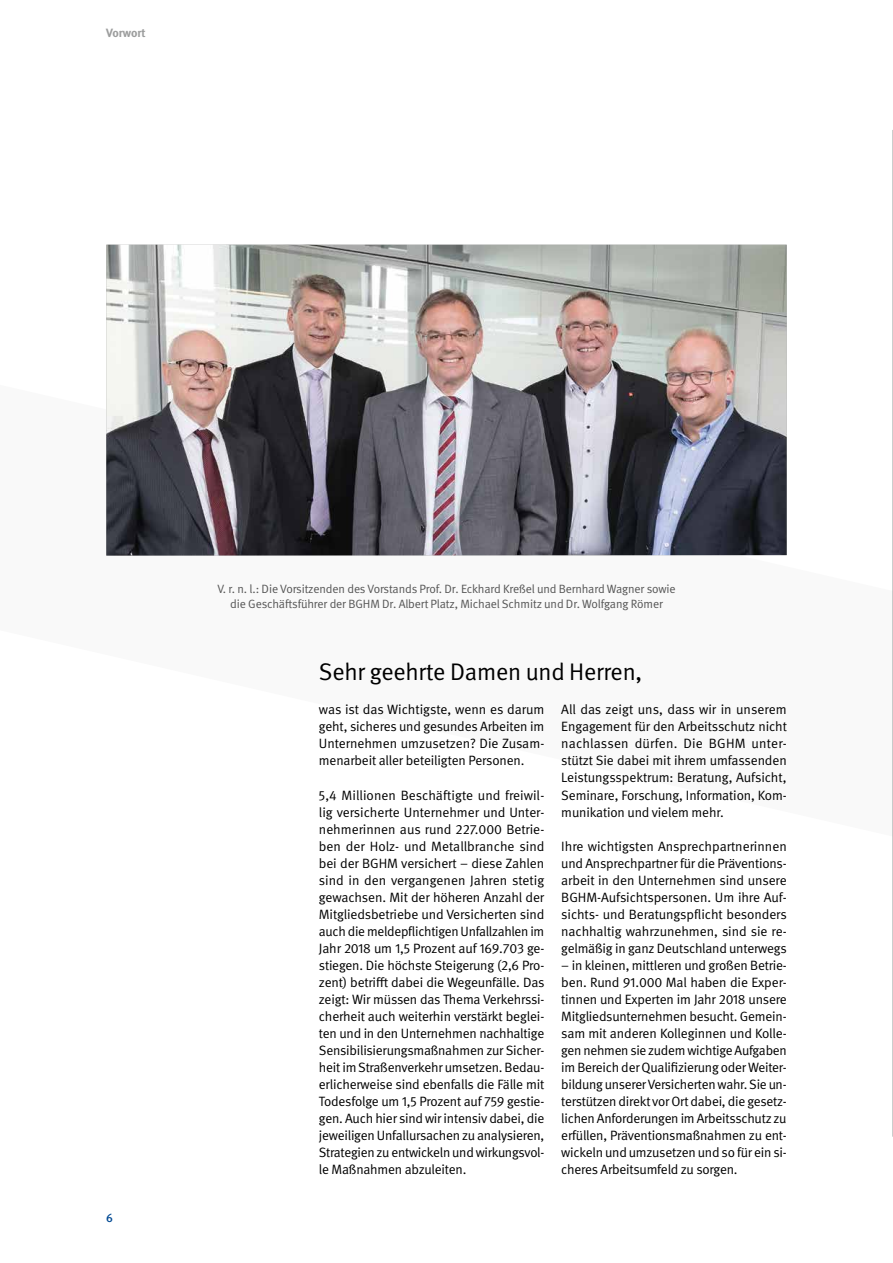
<style>
.page{position:relative;width:893px;height:1263px;background:#fff}
.page>*{position:absolute;margin:0;border:0;box-sizing:border-box;transform-origin:0 0}
.t1{font:24px "DGUV Meta";letter-spacing:-.01em;color:#000}
.t2{font:13.5px/17px "DGUV Meta";letter-spacing:-.015em;color:#000;text-align:justify}
.t3{font:12px/15px "DGUV Meta";letter-spacing:-.01em;color:#565656;text-align:center}
.t4{font:700 12px "DGUV Meta";letter-spacing:-.01em;color:#9c9d9d}
.t5{font:500 12px "DGUV Meta";color:#004993}
</style>
<div class="page">
<img style="left:106px;top:245px;width:681px;height:310px">
<hr style="left:892px;top:130px;width:1px;height:1007px;background:#9c9d9d">
<p class="t4" style="left:106px;top:25px;width:41px">Vorwort</p>
<p class="t5" style="left:106px;top:1211px;width:8px">6</p>
<p class="t3" style="left:217px;top:582px;width:460px">V. r. n. l.: Die Vorsitzenden des Vorstands Prof. Dr. Eckhard Kreßel und Bernhard Wagner sowie die Geschäftsführer der BGHM Dr. Albert Platz, Michael Schmitz und Dr. Wolfgang Römer</p>
<h1 class="t1" style="left:319px;top:658px;width:325px">Sehr geehrte Damen und Herren,</h1>
<p class="t2" style="left:319px;top:702px;width:227px">was ist das Wichtigste, wenn es darum geht, sicheres und gesundes Arbeiten im Unternehmen umzusetzen? Die Zusam&shy;menarbeit aller beteiligten Personen.</p>
<p class="t2" style="left:319px;top:787px;width:227px">5,4 Millionen Beschäftigte und freiwil&shy;lig versicherte Unternehmer und Unter&shy;nehmerinnen aus rund 227.000 Betrie&shy;ben der Holz- und Metallbranche sind bei der BGHM versichert – diese Zahlen sind in den vergangenen Jahren stetig gewachsen. Mit der höheren Anzahl der Mitgliedsbetriebe und Versicherten sind auch die meldepflichtigen Unfallzahlen im Jahr 2018 um 1,5 Prozent auf 169.703 ge&shy;stiegen. Die höchste Steigerung (2,6 Pro&shy;zent) betrifft dabei die Wegeunfälle. Das zeigt: Wir müssen das Thema Verkehrssi&shy;cherheit auch weiterhin verstärkt beglei&shy;ten und in den Unternehmen nachhaltige Sensibilisierungsmaßnahmen zur Sicher&shy;heit im Straßenverkehr umsetzen. Bedau&shy;erlicherweise sind ebenfalls die Fälle mit Todesfolge um 1,5 Prozent auf 759 gestie&shy;gen. Auch hier sind wir intensiv dabei, die jeweiligen Unfallursachen zu analysieren, Strategien zu entwickeln und wirkungsvol&shy;le Maßnahmen abzuleiten.</p>
<p class="t2" style="left:561px;top:702px;width:227px">All das zeigt uns, dass wir in unserem Engagement für den Arbeitsschutz nicht nachlassen dürfen. Die BGHM unter&shy;stützt Sie dabei mit ihrem umfassenden Leistungsspektrum: Beratung, Aufsicht, Seminare, Forschung, Information, Kom&shy;munikation und vielem mehr.</p>
<p class="t2" style="left:561px;top:838px;width:227px">Ihre wichtigsten Ansprechpartnerinnen und Ansprechpartner für die Präventions&shy;arbeit in den Unternehmen sind unsere BGHM-Aufsichtspersonen. Um ihre Auf&shy;sichts- und Beratungspflicht besonders nachhaltig wahrzunehmen, sind sie re&shy;gelmäßig in ganz Deutschland unterwegs</p>
<p class="t2" style="left:561px;top:957px;width:227px">– in kleinen, mittleren und großen Betrie&shy;ben. Rund 91.000 Mal haben die Exper&shy;tinnen und Experten im Jahr 2018 unsere Mitgliedsunternehmen besucht. Gemein&shy;sam mit anderen Kolleginnen und Kolle&shy;gen nehmen sie zudem wichtige Aufgaben im Bereich der Qualifizierung oder Weiter&shy;bildung unserer Versicherten wahr. Sie un&shy;terstützen direkt vor Ort dabei, die gesetz&shy;lichen Anforderungen im Arbeitsschutz zu erfüllen, Präventionsmaßnahmen zu ent&shy;wickeln und umzusetzen und so für ein si&shy;cheres Arbeitsumfeld zu sorgen.</p>
</div>
